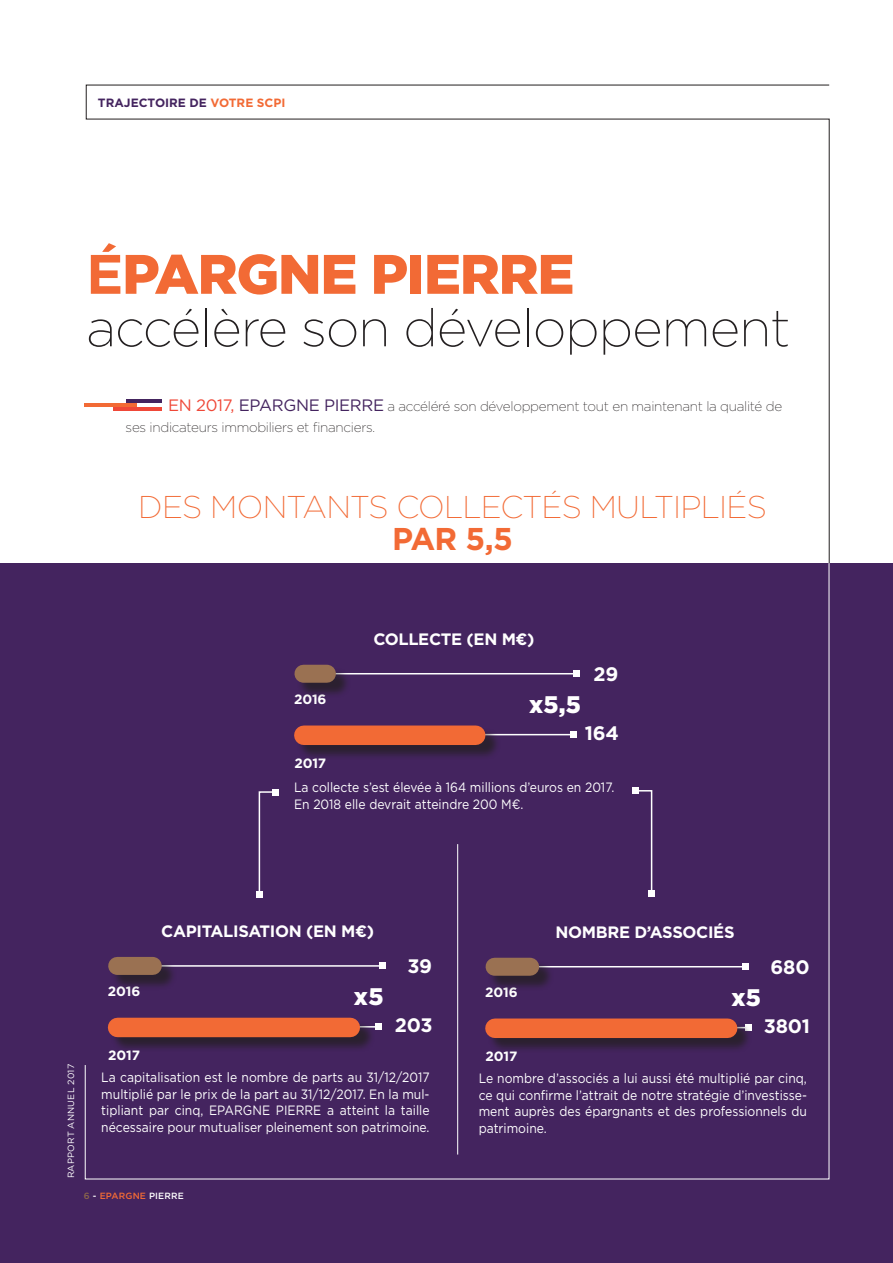
<style>
.page{position:relative;width:893px;height:1263px;background:#fff}
.page>*{position:absolute;margin:0;border:0;box-sizing:border-box;transform-origin:0 0}
.t1{font:900 55.5px "Gotham";letter-spacing:-.02em;color:#f26a35}
.t2{font:200 52.5px "Gotham";letter-spacing:-.02em;color:#231f20}
.t3{font:200 31.5px/31.5px "Gotham";letter-spacing:-.02em;color:#f26a35;text-align:center}
.t4{font:900 24px "Gotham";color:#fff}
.t5{font:700 19.5px "Gotham";letter-spacing:-.01em;color:#fff}
.t6{font:700 16.5px "Gotham";letter-spacing:-.02em;color:#fff}
.t7{font:13.5px/16.5px "Gotham";color:#fff;text-align:justify;scale:.9 1}
.t8{font:200 13.5px/21px "Gotham";letter-spacing:-.02em;color:#231f20}
.t9{font:700 13.5px "Gotham";letter-spacing:-.01em;color:#fff}
.t10{font:700 12px "Gotham";color:#44245f}
.t11{font:9px "Gotham";letter-spacing:.02em;color:#fff}
.t12{font:500 9px "Gotham";letter-spacing:.02em;color:#fff}
.s1{color:#f26a35}
.s2{font-weight:700}
.s3{font-weight:400;font-size:16.5px;color:#ef4838}
.s4{font-weight:400;font-size:16.5px;color:#44245f}
.s5{color:#8c674a}
</style>
<div class="page">
<div style="left:0;top:563px;width:893px;height:700px;background:#44245f"></div>
<hr style="left:84px;top:403px;width:52px;height:4px;background:#f26a35">
<hr style="left:127px;top:399px;width:35px;height:4px;background:#44245f">
<hr style="left:113px;top:407px;width:49px;height:4px;background:#ef4838">
<svg style="left:85px;top:563px;width:744px;height:616px"></svg>
<hr style="left:347px;top:734px;width:227px;height:1px;background:#fff">
<svg style="left:571px;top:732px;width:6px;height:6px"></svg>
<div style="left:297px;top:728px;width:203px;height:32px;background:#231f20;opacity:.75"></div>
<div style="left:304px;top:725px;width:172px;height:20px;background:#f26a35"></div>
<hr style="left:323px;top:673px;width:254px;height:1px;background:#fff">
<svg style="left:574px;top:671px;width:6px;height:6px"></svg>
<div style="left:297px;top:667px;width:54px;height:31px;background:#231f20;opacity:.75"></div>
<div style="left:303px;top:665px;width:24px;height:18px;background:#9a7152"></div>
<hr style="left:457px;top:844px;width:1px;height:310px;background:#fff">
<svg style="left:256px;top:789px;width:23px;height:108px"></svg>
<svg style="left:632px;top:788px;width:23px;height:108px"></svg>
<svg style="left:375px;top:1024px;width:6px;height:6px"></svg>
<div style="left:110px;top:1020px;width:265px;height:33px;background:#231f20;opacity:.75"></div>
<div style="left:118px;top:1018px;width:232px;height:19px;background:#f26a35"></div>
<hr style="left:137px;top:965px;width:246px;height:2px;background:#fff">
<svg style="left:380px;top:963px;width:6px;height:6px"></svg>
<div style="left:111px;top:959px;width:66px;height:31px;background:#231f20;opacity:.75"></div>
<div style="left:117px;top:957px;width:36px;height:18px;background:#9a7152"></div>
<div style="left:488px;top:1020px;width:264px;height:33px;background:#231f20;opacity:.75"></div>
<div style="left:495px;top:1018px;width:233px;height:20px;background:#f26a35"></div>
<hr style="left:514px;top:966px;width:232px;height:1px;background:#fff">
<svg style="left:743px;top:964px;width:6px;height:6px"></svg>
<div style="left:488px;top:960px;width:66px;height:31px;background:#231f20;opacity:.75"></div>
<div style="left:495px;top:958px;width:35px;height:18px;background:#9a7152"></div>
<p class="t10" style="left:98px;top:95px;width:189px">TRAJECTOIRE DE <span class="s1">VOTRE SCPI</span></p>
<p class="t1" style="left:86px;top:236px;width:490px"><span class="s2">É</span>PARGNE PIERRE</p>
<p class="t2" style="left:86px;top:295px;width:706px">accélère son développement</p>
<p class="t8" style="left:126px;top:395px;width:658px;text-indent:43px"><span class="s3">EN 2017,</span> <span class="s4">EPARGNE PIERRE</span> a accéléré son développement tout en maintenant la qualité de ses indicateurs immobiliers et financiers.</p>
<p class="t3" style="left:138px;top:490px;width:630px">DES MONTANTS COLLECTÉS MULTIPLIÉS<br><span class="s2">PAR 5,5</span></p>
<p class="t9" style="left:294px;top:690px;width:34px">2016</p>
<p class="t9" style="left:294px;top:754px;width:33px">2017</p>
<p class="t6" style="left:373px;top:628px;width:163px">COLLECTE (EN M€)</p>
<p class="t4" style="left:529px;top:688px;width:53px">x5,5</p>
<p class="t5" style="left:594px;top:661px;width:26px">29</p>
<p class="t5" style="left:585px;top:720px;width:36px">164</p>
<p class="t7" style="left:294px;top:779px;width:357px">La collecte s’est élevée à 164 millions d’euros en 2017.</p>
<p class="t7" style="left:294px;top:795px;width:256px">En 2018 elle devrait atteindre 200 M€.</p>
<p class="t11" style="left:65px;top:1178px;width:116px;rotate:-90deg">RAPPORT ANNUEL 2017</p>
<p class="t9" style="left:108px;top:982px;width:34px">2016</p>
<p class="t9" style="left:108px;top:1046px;width:33px">2017</p>
<p class="t6" style="left:161px;top:920px;width:214px">CAPITALISATION (EN M€)</p>
<p class="t4" style="left:354px;top:980px;width:31px">x5</p>
<p class="t5" style="left:407px;top:953px;width:26px">39</p>
<p class="t5" style="left:395px;top:1012px;width:39px">203</p>
<p class="t7" style="left:101px;top:1069px;width:366px">La capitalisation est le nombre de parts au 31/12/2017 multiplié par le prix de la part au 31/12/2017. En la mul&shy;tipliant par cinq, EPARGNE PIERRE a atteint la taille nécessaire pour mutualiser pleinement son patrimoine.</p>
<p class="t12" style="left:84px;top:1190px;width:101px"><span class="s5">6</span> - <span class="s1">EPARGNE</span> PIERRE</p>
<p class="t9" style="left:485px;top:983px;width:34px">2016</p>
<p class="t9" style="left:486px;top:1047px;width:33px">2017</p>
<p class="t6" style="left:555px;top:921px;width:181px">NOMBRE D’ASSOCIÉS</p>
<p class="t4" style="left:731px;top:981px;width:31px">x5</p>
<p class="t5" style="left:770px;top:954px;width:41px">680</p>
<p class="t5" style="left:764px;top:1013px;width:48px">3801</p>
<p class="t7" style="left:479px;top:1070px;width:366px">Le nombre d’associés a lui aussi été multiplié par cinq, ce qui confirme l’attrait de notre stratégie d’investisse&shy;ment auprès des épargnants et des professionnels du patrimoine.</p>
</div>
